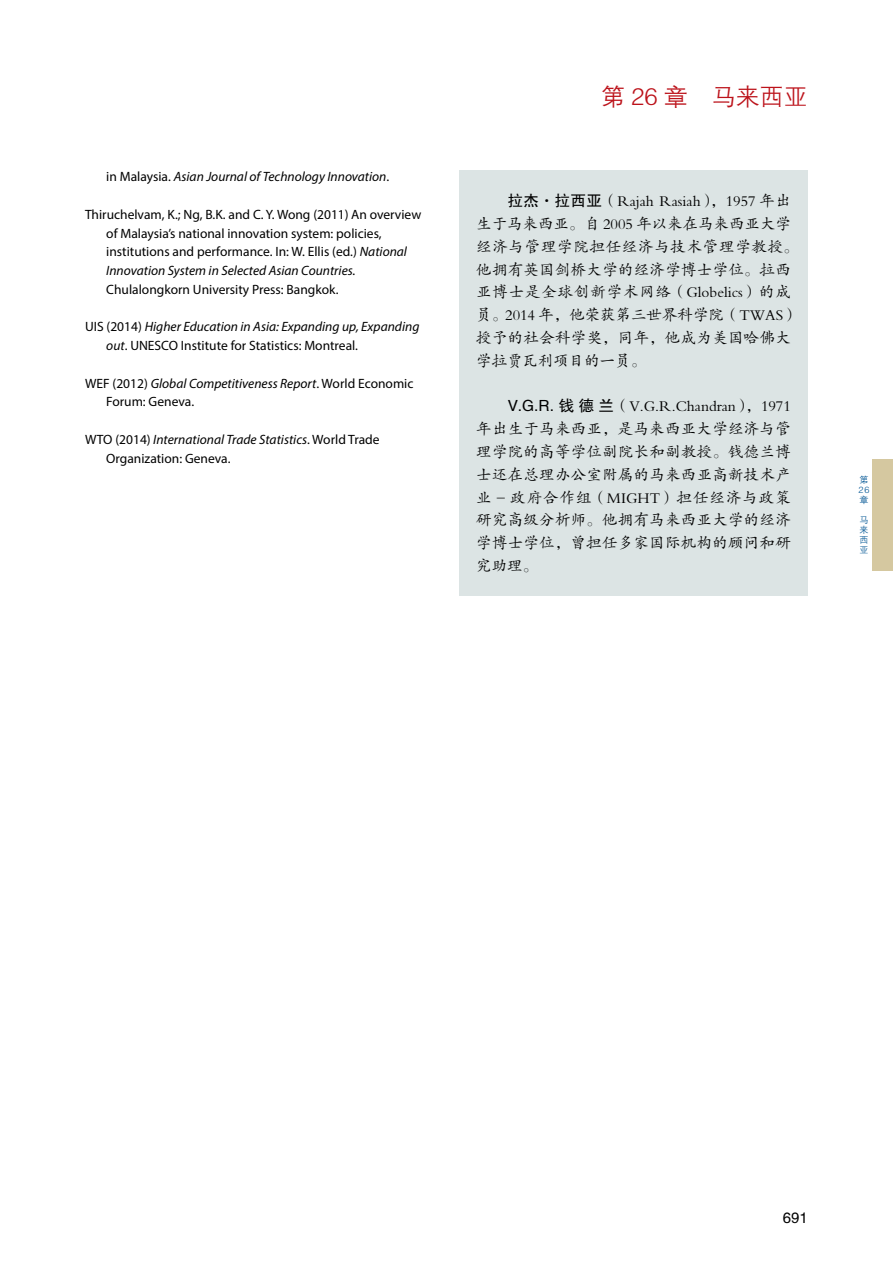
<style>
.page{position:relative;width:893px;height:1263px;background:#fff}
.page>*{position:absolute;margin:0;border:0;box-sizing:border-box;transform-origin:0 0}
.t1{font:24px "FZZDXK GBK1 0";color:#bc121a}
.t2{font:15.45px/22.8px "FZKTK GBK1 0";letter-spacing:.02em;color:#000}
.t3{font:15px "FZHTK GBK1 0";color:#000}
.t4{font:13.5px/18.8px "Myriad Pro";color:#000}
.t5{font:italic 13.5px "Myriad Pro";color:#000}
.t6{font:9px/9.9px "FZZDXK GBK1 0";color:#005594}
.s1{font-style:normal}
.s2{font-style:italic}
.s3{font-family:"FZHTK GBK1 0"}
</style>
<div class="page">
<div style="left:872px;top:459px;width:21px;height:112px;background:#d5c8a0"></div>
<div style="left:459px;top:170px;width:349px;height:426px;background:#dce4e4"></div>
<p class="t5" style="left:106px;top:169px;width:284px"><span class="s1">in Malaysia.</span> Asian Journal of Technology Innovation<span class="s1">.</span></p>
<p class="t4" style="left:106px;top:205px;width:316px;text-indent:-21px">Thiruchelvam, K.; Ng, B.K. and C. Y. Wong (2011) An overview of Malaysia’s national innovation system: policies, institutions and performance. In: W. Ellis (ed.) <span class="s2">National Innovation System in Selected Asian Countries.<br></span>Chulalongkorn University Press: Bangkok.</p>
<p class="t4" style="left:106px;top:317px;width:315px;text-indent:-21px">UIS (2014) <span class="s2">Higher Education in Asia: Expanding up, Expanding out</span>. UNESCO Institute for Statistics: Montreal.</p>
<p class="t4" style="left:106px;top:374px;width:309px;text-indent:-21px">WEF (2012) <span class="s2">Global Competitiveness Report</span>. World Economic<br>Forum: Geneva.</p>
<p class="t4" style="left:106px;top:430px;width:275px;text-indent:-21px">WTO (2014) <span class="s2">International Trade Statistics</span>. World Trade<br>Organization: Geneva.</p>
<p class="t1" style="left:601px;top:84px;width:208px">第 26 章 马来西亚</p>
<p class="t2" style="left:476px;top:190px;width:324px;text-indent:31px"><span class="s3">拉杰·拉西亚</span>（Rajah Rasiah），1957 年出生于马来西亚。自 2005 年以来在马来西亚大学经济与管理学院担任经济与技术管理学教授。他拥有英国剑桥大学的经济学博士学位。拉西亚博士是全球创新学术网络（Globelics）的成员。2014 年，他荣获第三世界科学院（TWAS）授予的社会科学奖，同年，他成为美国哈佛大学拉贾瓦利项目的一员。</p>
<p class="t2" style="left:476px;top:395px;width:316px;text-align:justify;text-indent:31px"><span class="s3">V.G.R. 钱德兰</span>（V.G.R.Chandran），1971年出生于马来西亚，是马来西亚大学经济与管理学院的高等学位副院长和副教授。钱德兰博士还在总理办公室附属的马来西亚高新技术产业 - 政府合作组（MIGHT）担任经济与政策研究高级分析师。他拥有马来西亚大学的经济学博士学位，曾担任多家国际机构的顾问和研究助理。</p>
<p class="t6" style="left:858px;top:475px;width:12px">第<br>26章</p>
<p class="t6" style="left:859px;top:515px;width:10px;text-align:justify">马来西亚</p>
<p class="t3" style="left:783px;top:1209px;width:26px">691</p>
</div>
